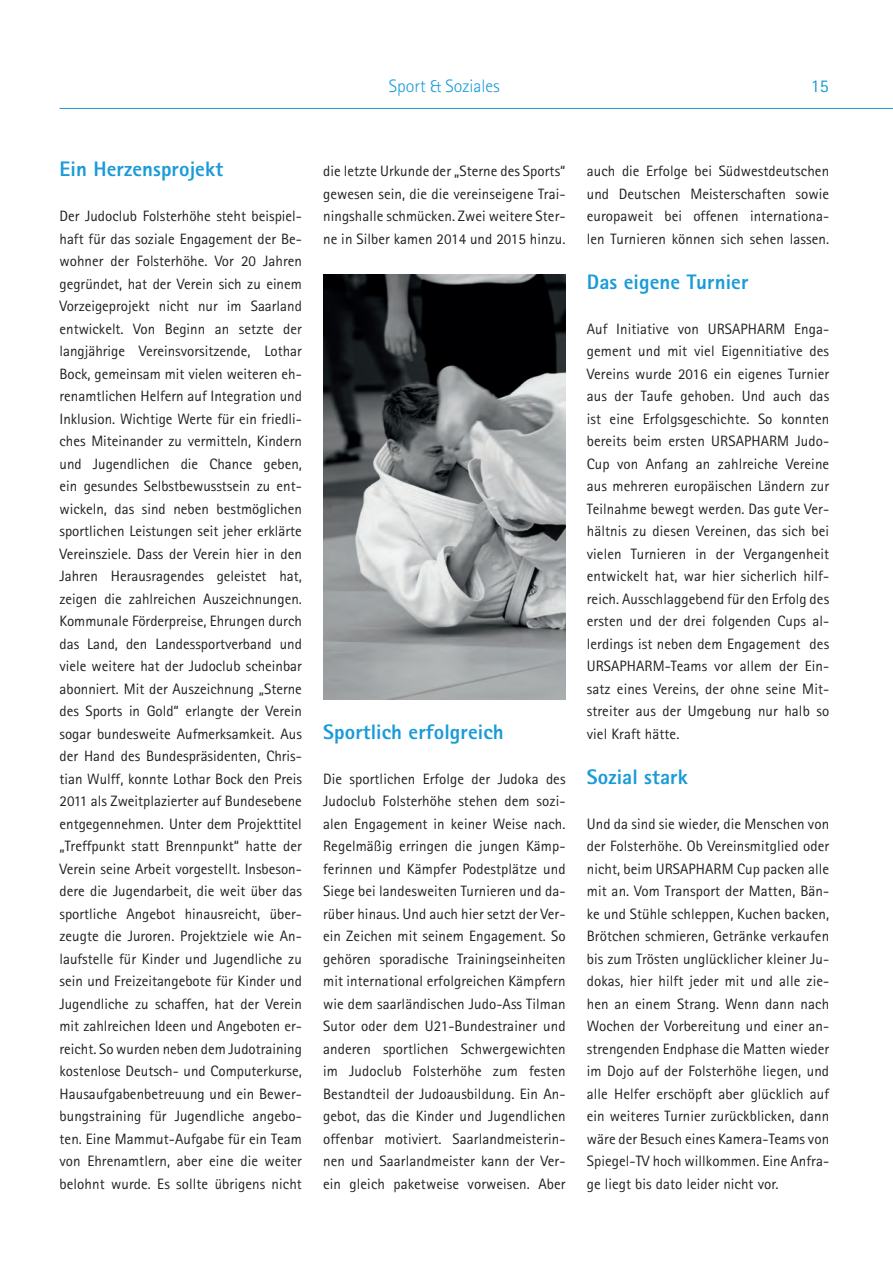
<style>
.page{position:relative;width:893px;height:1263px;background:#fff}
.page>*{position:absolute;margin:0;border:0;box-sizing:border-box;transform-origin:0 0}
.t1{font:800 21px "Rotis Sans Serif";letter-spacing:.005em;color:#199bd8}
.t2{font:300 18px "Rotis Sans Serif";color:#199bd8}
.t3{font:18px "Rotis Sans Serif";color:#199bd8}
.t4{font:15px/22.5px "Rotis Sans Serif";letter-spacing:.005em;color:#231f20;text-align:justify}
</style>
<div class="page">
<hr style="left:60px;top:108px;width:833px;height:1px;background:#199bd8">
<img style="left:323px;top:274px;width:243px;height:425px">
<p class="t2" style="left:389px;top:75px;width:112px">Sport &amp; Soziales</p>
<p class="t3" style="left:811px;top:75px;width:19px">15</p>
<h1 class="t1" style="left:60px;top:156px;width:165px">Ein Herzensprojekt</h1>
<p class="t4" style="left:60px;top:205px;width:244px">Der Judoclub Folsterhöhe steht beispiel&shy;haft für das soziale Engagement der Be&shy;wohner der Folsterhöhe. Vor 20 Jahren gegründet, hat der Verein sich zu einem Vorzeigeprojekt nicht nur im Saarland entwickelt. Von Beginn an setzte der langjährige Vereinsvorsitzende, Lothar Bock, gemeinsam mit vielen weiteren eh&shy;renamtlichen Helfern auf Integration und Inklusion. Wichtige Werte für ein friedli&shy;ches Miteinander zu vermitteln, Kindern und Jugendlichen die Chance geben, ein gesundes Selbstbewusstsein zu ent&shy;wickeln, das sind neben bestmöglichen sportlichen Leistungen seit jeher erklärte Vereinsziele. Dass der Verein hier in den Jahren Herausragendes geleistet hat, zeigen die zahlreichen Auszeichnungen.<br>Kommunale Förderpreise, Ehrungen durch das Land, den Landessportverband und viele weitere hat der Judoclub scheinbar abonniert. Mit der Auszeichnung „Sterne des Sports in Gold“ erlangte der Verein sogar bundesweite Aufmerksamkeit. Aus der Hand des Bundespräsidenten, Chris&shy;tian Wulff, konnte Lothar Bock den Preis 2011 als Zweitplazierter auf Bundesebene entgegennehmen. Unter dem Projekttitel „Treffpunkt statt Brennpunkt“ hatte der Verein seine Arbeit vorgestellt. Insbeson&shy;dere die Jugendarbeit, die weit über das sportliche Angebot hinausreicht, über&shy;zeugte die Juroren. Projektziele wie An&shy;laufstelle für Kinder und Jugendliche zu sein und Freizeitangebote für Kinder und Jugendliche zu schaffen, hat der Verein mit zahlreichen Ideen und Angeboten er&shy;reicht. So wurden neben dem Judotraining kostenlose Deutsch- und Computerkurse, Hausaufgabenbetreuung und ein Bewer&shy;bungstraining für Jugendliche angebo&shy;ten. Eine Mammut-Aufgabe für ein Team von Ehrenamtlern, aber eine die weiter belohnt wurde. Es sollte übrigens nicht</p>
<p class="t4" style="left:323px;top:160px;width:244px">die letzte Urkunde der „Sterne des Sports“ gewesen sein, die die vereinseigene Trai&shy;ningshalle schmücken. Zwei weitere Ster&shy;ne in Silber kamen 2014 und 2015 hinzu.</p>
<h1 class="t1" style="left:323px;top:718px;width:182px">Sportlich erfolgreich</h1>
<p class="t4" style="left:323px;top:767px;width:244px">Die sportlichen Erfolge der Judoka des Judoclub Folsterhöhe stehen dem sozi&shy;alen Engagement in keiner Weise nach.<br>Regelmäßig erringen die jungen Kämp&shy;ferinnen und Kämpfer Podestplätze und Siege bei landesweiten Turnieren und da&shy;rüber hinaus. Und auch hier setzt der Ver&shy;ein Zeichen mit seinem Engagement. So gehören sporadische Trainingseinheiten mit international erfolgreichen Kämpfern wie dem saarländischen Judo-Ass Tilman Sutor oder dem U21-Bundestrainer und anderen sportlichen Schwergewichten im Judoclub Folsterhöhe zum festen Bestandteil der Judoausbildung. Ein An&shy;gebot, das die Kinder und Jugendlichen offenbar motiviert. Saarlandmeisterin&shy;nen und Saarlandmeister kann der Ver&shy;ein gleich paketweise vorweisen. Aber</p>
<p class="t4" style="left:587px;top:160px;width:244px">auch die Erfolge bei Südwestdeutschen und Deutschen Meisterschaften sowie europaweit bei offenen internationa&shy;len Turnieren können sich sehen lassen.</p>
<h1 class="t1" style="left:587px;top:268px;width:163px">Das eigene Turnier</h1>
<p class="t4" style="left:587px;top:317px;width:244px">Auf Initiative von URSAPHARM Enga&shy;gement und mit viel Eigennitiative des Vereins wurde 2016 ein eigenes Turnier aus der Taufe gehoben. Und auch das ist eine Erfolgsgeschichte. So konnten bereits beim ersten URSAPHARM Judo-Cup von Anfang an zahlreiche Vereine aus mehreren europäischen Ländern zur Teilnahme bewegt werden. Das gute Ver&shy;hältnis zu diesen Vereinen, das sich bei vielen Turnieren in der Vergangenheit entwickelt hat, war hier sicherlich hilf&shy;reich. Ausschlaggebend für den Erfolg des ersten und der drei folgenden Cups al&shy;lerdings ist neben dem Engagement des URSAPHARM-Teams vor allem der Ein&shy;satz eines Vereins, der ohne seine Mit&shy;streiter aus der Umgebung nur halb so viel Kraft hätte.</p>
<h1 class="t1" style="left:587px;top:763px;width:103px">Sozial stark</h1>
<p class="t4" style="left:587px;top:812px;width:244px">Und da sind sie wieder, die Menschen von der Folsterhöhe. Ob Vereinsmitglied oder nicht, beim URSAPHARM Cup packen alle mit an. Vom Transport der Matten, Bän&shy;ke und Stühle schleppen, Kuchen backen, Brötchen schmieren, Getränke verkaufen bis zum Trösten unglücklicher kleiner Ju&shy;dokas, hier hilft jeder mit und alle zie&shy;hen an einem Strang. Wenn dann nach Wochen der Vorbereitung und einer an&shy;strengenden Endphase die Matten wieder im Dojo auf der Folsterhöhe liegen, und alle Helfer erschöpft aber glücklich auf ein weiteres Turnier zurückblicken, dann wäre der Besuch eines Kamera-Teams von Spiegel-TV hoch willkommen. Eine Anfra&shy;ge liegt bis dato leider nicht vor.</p>
</div>
